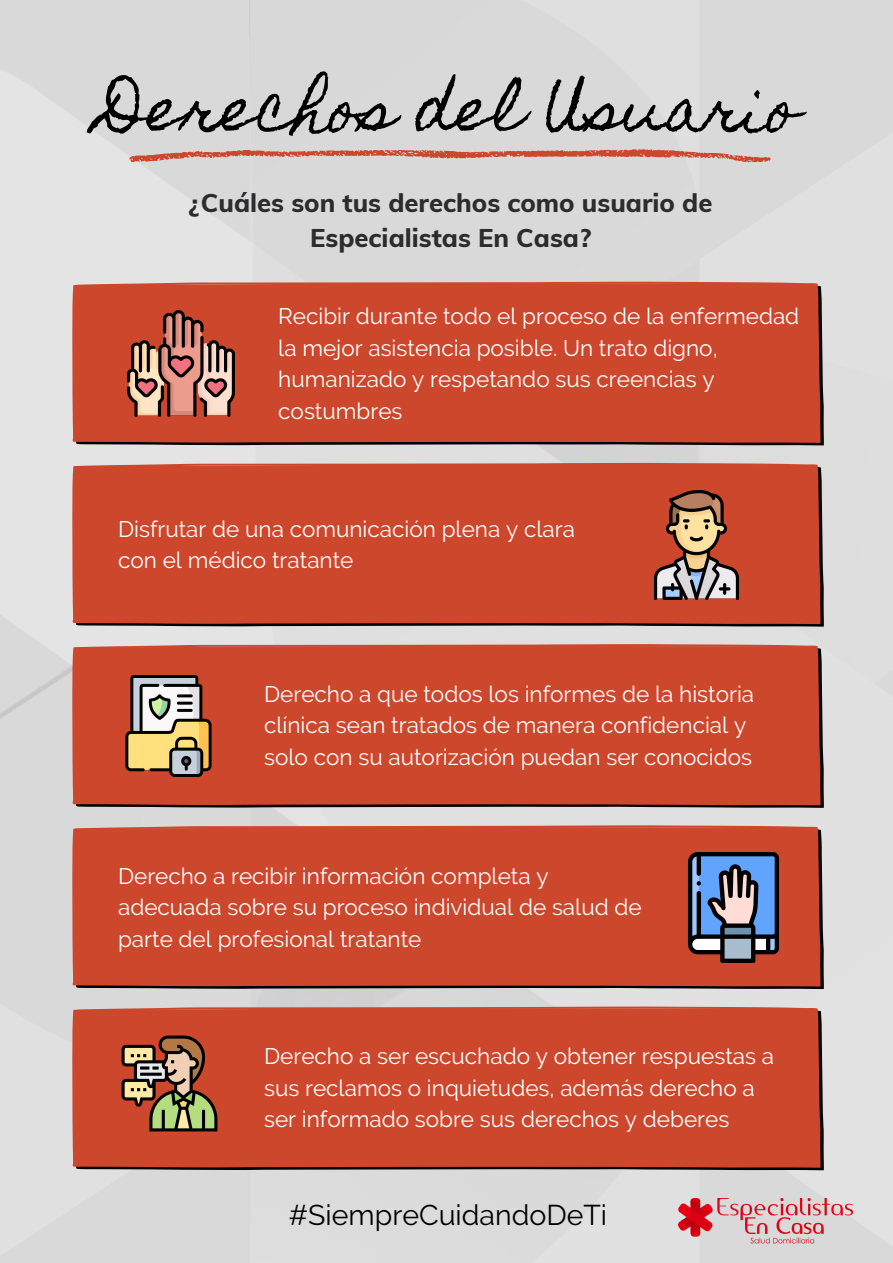
<style>
.page{position:relative;width:893px;height:1263px;background:#fff}
.page>*{position:absolute;margin:0;border:0;box-sizing:border-box;transform-origin:0 0}
.t1{font:60px "Homemade Apple";color:#000}
.t2{font:28.5px "Raleway";color:#000}
.t3{font:800 25.58px/35.6px "Muli";color:#2c2c2e;text-align:center}
.t4{font:22.5px/31.5px "Raleway";color:#fff}
</style>
<div class="page">
<img style="left:0;top:0;width:893px;height:1263px">
<svg style="left:129px;top:131px;width:642px;height:53px;background:#d8cbc9"></svg>
<div style="left:72px;top:1006px;width:748px;height:162px;background:#cd472d"></div>
<svg style="left:76px;top:829px;width:748px;height:160px;background:#3a3737"></svg>
<div style="left:72px;top:825px;width:748px;height:161px;background:#cd472d"></div>
<svg style="left:76px;top:648px;width:748px;height:160px;background:#454343"></svg>
<div style="left:72px;top:644px;width:748px;height:161px;background:#cd472d"></div>
<svg style="left:76px;top:467px;width:748px;height:160px;background:#515050"></svg>
<div style="left:72px;top:463px;width:748px;height:161px;background:#cd472d"></div>
<div style="left:72px;top:282px;width:748px;height:161px;background:#cd472d"></div>
<img style="left:642px;top:491px;width:108px;height:108px">
<img style="left:128px;top:310px;width:107px;height:107px">
<img style="left:118px;top:676px;width:101px;height:100px">
<img style="left:678px;top:852px;width:110px;height:110px">
<img style="left:121px;top:1035px;width:98px;height:98px">
<img style="left:678px;top:1198px;width:174px;height:46px">
<p class="t1" style="left:101px;top:74px;width:700px">Derechos del Usuario</p>
<p class="t3" style="left:189px;top:184px;width:525px">¿Cuáles son tus derechos como usuario de<br>Especialistas En Casa?</p>
<p class="t4" style="left:278px;top:300px;width:522px">Recibir durante todo el proceso de la enfermedad la mejor asistencia posible. Un trato digno, humanizado y respetando sus creencias y costumbres</p>
<p class="t4" style="left:118px;top:513px;width:458px">Disfrutar de una comunicación plena y clara con el médico tratante</p>
<p class="t4" style="left:264px;top:678px;width:491px">Derecho a que todos los informes de la historia clínica sean tratados de manera confidencial y solo con su autorización puedan ser conocidos</p>
<p class="t4" style="left:118px;top:860px;width:525px">Derecho a recibir información completa y adecuada sobre su proceso individual de salud de parte del profesional tratante</p>
<p class="t4" style="left:264px;top:1040px;width:511px">Derecho a ser escuchado y obtener respuestas a sus reclamos o inquietudes, además derecho a ser informado sobre sus derechos y deberes</p>
<p class="t2" style="left:289px;top:1198px;width:320px">#SiempreCuidandoDeTi</p>
</div>
